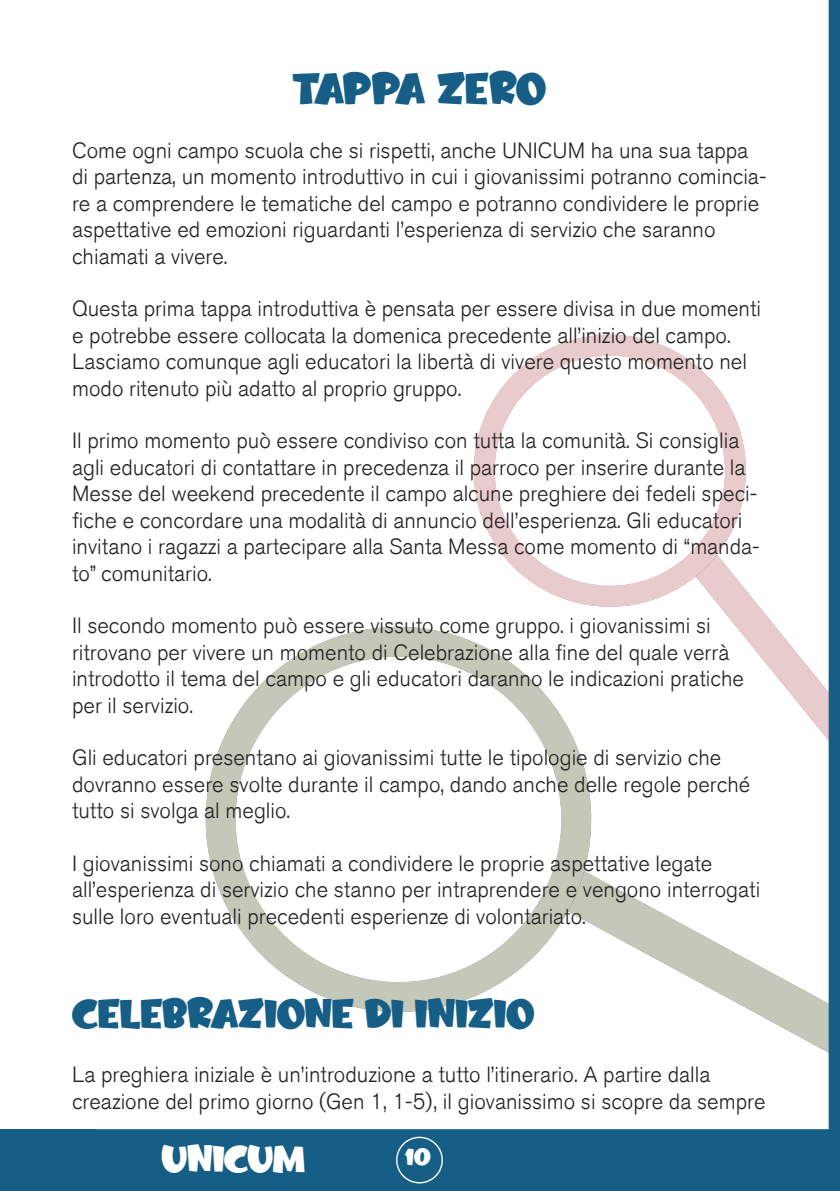
<style>
.page{position:relative;width:840px;height:1191px;background:#fff}
.page>*{position:absolute;margin:0;border:0;box-sizing:border-box;transform-origin:0 0}
.t1{font:30px "Fruitz Personal Use Only";letter-spacing:-.05em;color:#165e86}
.t2{font:28px "Fruitz Personal Use Only";letter-spacing:-.015em;color:#165e86}
.t3{font:26px "Fruitz Personal Use Only";letter-spacing:-.02em;color:#fff}
.t4{font:300 22px/26.4px "Akzidenz Grotesk BQ";color:#231f20}
.t5{font:16px "Fruitz Personal Use Only";color:#fff}
</style>
<div class="page">
<div style="left:0;top:1129px;width:839px;height:62px;background:#165e86"></div>
<svg style="left:839px;top:980px;width:1px;height:125px"></svg>
<div style="left:828px;top:0;width:11px;height:1141px;background:#165e86"></div>
<svg style="left:607px;top:883px;width:221px;height:169px"></svg>
<svg style="left:205px;top:626px;width:402px;height:386px"></svg>
<svg style="left:212px;top:657px;width:372px;height:325px"></svg>
<svg style="left:720px;top:531px;width:109px;height:247px"></svg>
<svg style="left:473px;top:335px;width:283px;height:272px"></svg>
<svg style="left:480px;top:356px;width:258px;height:229px"></svg>
<svg style="left:396px;top:1136px;width:46px;height:47px"></svg>
<div style="left:397px;top:1138px;width:44px;height:44px;background:#165e86;border-radius:50%"></div>
<h1 class="t1" style="left:293px;top:77px;width:255px">TAPPA ZERO</h1>
<p class="t4" style="left:72px;top:138px;width:695px">Come ogni campo scuola che si rispetti, anche UNICUM ha una sua tappa di partenza, un momento introduttivo in cui i giovanissimi potranno comincia&shy;re a comprendere le tematiche del campo e potranno condividere le proprie aspettative ed emozioni riguardanti l’esperienza di servizio che saranno chiamati a vivere.</p>
<p class="t4" style="left:72px;top:296px;width:690px">Questa prima tappa introduttiva è pensata per essere divisa in due momenti e potrebbe essere collocata la domenica precedente all’inizio del campo.<br>Lasciamo comunque agli educatori la libertà di vivere questo momento nel modo ritenuto più adatto al proprio gruppo.</p>
<p class="t4" style="left:72px;top:428px;width:688px">Il primo momento può essere condiviso con tutta la comunità. Si consiglia agli educatori di contattare in precedenza il parroco per inserire durante la Messe del weekend precedente il campo alcune preghiere dei fedeli speci&shy;fiche e concordare una modalità di annuncio dell’esperienza. Gli educatori invitano i ragazzi a partecipare alla Santa Messa come momento di “manda&shy;to” comunitario.</p>
<p class="t4" style="left:72px;top:613px;width:673px">Il secondo momento può essere vissuto come gruppo. i giovanissimi si ritrovano per vivere un momento di Celebrazione alla fine del quale verrà introdotto il tema del campo e gli educatori daranno le indicazioni pratiche per il servizio.</p>
<p class="t4" style="left:72px;top:745px;width:679px">Gli educatori presentano ai giovanissimi tutte le tipologie di servizio che dovranno essere svolte durante il campo, dando anche delle regole perché tutto si svolga al meglio.</p>
<p class="t4" style="left:72px;top:850px;width:689px">I giovanissimi sono chiamati a condividere le proprie aspettative legate all’esperienza di servizio che stanno per intraprendere e vengono interrogati sulle loro eventuali precedenti esperienze di volontariato.</p>
<p class="t2" style="left:72px;top:1003px;width:464px">CELEBRAZIONE DI INIZIO</p>
<p class="t4" style="left:72px;top:1062px;width:694px">La preghiera iniziale è un’introduzione a tutto l’itinerario. A partire dalla creazione del primo giorno (Gen 1, 1-5), il giovanissimo si scopre da sempre</p>
<p class="t3" style="left:162px;top:1148px;width:145px">UNICUM</p>
<p class="t5" style="left:405px;top:1150px;width:27px">10</p>
</div>
